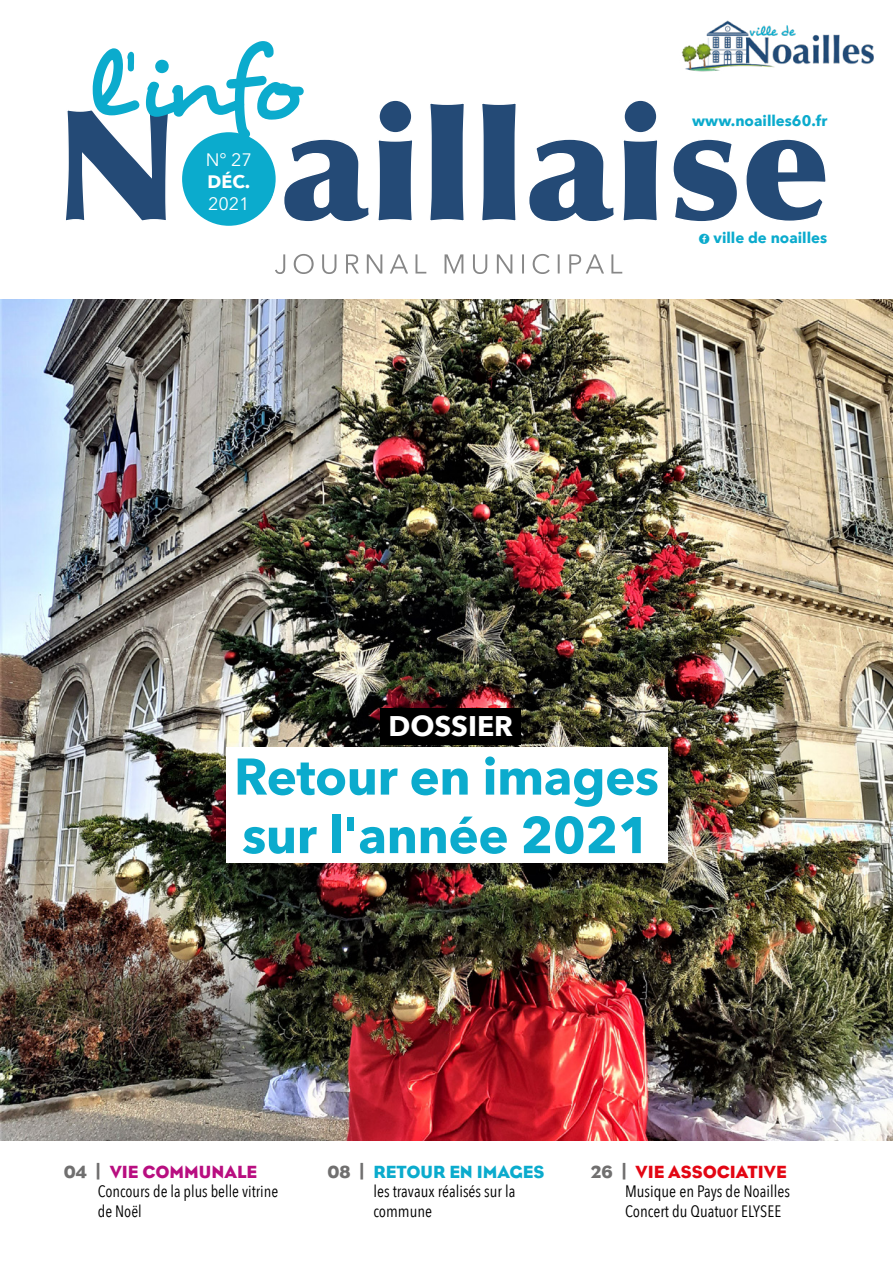
<style>
.page{position:relative;width:893px;height:1263px;background:#fff}
.page>*{position:absolute;margin:0;border:0;box-sizing:border-box;transform-origin:0 0}
.t1{font:700 51px/58.5px "Avenir Next";letter-spacing:-.01em;color:#0babcd}
.t2{font:700 28.35px "Avenir Next";color:#fff}
.t3{font:18px "Eagle";color:#0babcd}
.t4{font:18px "Eagle";color:#e30613}
.t5{font:18px "Eagle";color:#b80e80}
.t6{font:18px "Avenir Next";color:#fff}
.t7{font:700 18px "Avenir Next";color:#fff}
.t8{font:16.5px/19.8px "Avenir Next Condensed";color:#000}
.t9{font:700 15px "Avenir Next";color:#0babcd}
.s1{font-family:"Social Shapes";font-weight:400}
.s2{color:#706f6f}
</style>
<div class="page">
<img style="left:0;top:300px;width:893px;height:840px">
<div style="left:380px;top:708px;width:141px;height:36px;background:#000"></div>
<div style="left:226px;top:748px;width:441px;height:115px;background:#fff"></div>
<svg style="left:66px;top:100px;width:760px;height:123px"></svg>
<svg style="left:93px;top:41px;width:211px;height:98px"></svg>
<svg style="left:275px;top:254px;width:347px;height:20px"></svg>
<div style="left:182px;top:132px;width:94px;height:94px;background:#0babcd;border-radius:50%"></div>
<img style="left:681px;top:20px;width:193px;height:52px">
<p class="t6" style="left:206px;top:145px;width:48px">N° 27</p>
<p class="t7" style="left:207px;top:166px;width:44px">DÉC.</p>
<p class="t6" style="left:208px;top:188px;width:43px">2021</p>
<p class="t9" style="left:692px;top:107px;width:137px">www.noailles60.fr</p>
<p class="t9" style="left:699px;top:225px;width:130px"><span class="s1">!</span> ville de noailles</p>
<h2 class="t2" style="left:388px;top:702px;width:126px">DOSSIER</h2>
<h1 class="t1" style="left:234px;top:747px;width:427px">Retour en images sur l'année 2021</h1>
<p class="t5" style="left:64px;top:1161px;width:195px"><span class="s2">04 |</span> VIE COMMUNALE</p>
<p class="t8" style="left:98px;top:1181px;width:182px">Concours de la plus belle vitrine de Noël</p>
<p class="t3" style="left:327px;top:1161px;width:218px"><span class="s2">08 |</span> RETOUR EN IMAGES</p>
<p class="t8" style="left:373px;top:1181px;width:144px">les travaux réalisés sur la commune</p>
<p class="t4" style="left:591px;top:1161px;width:197px"><span class="s2">26 |</span> VIE ASSOCIATIVE</p>
<p class="t8" style="left:625px;top:1181px;width:166px">Musique en Pays de Noailles<br>Concert du Quatuor ELYSEE</p>
</div>
